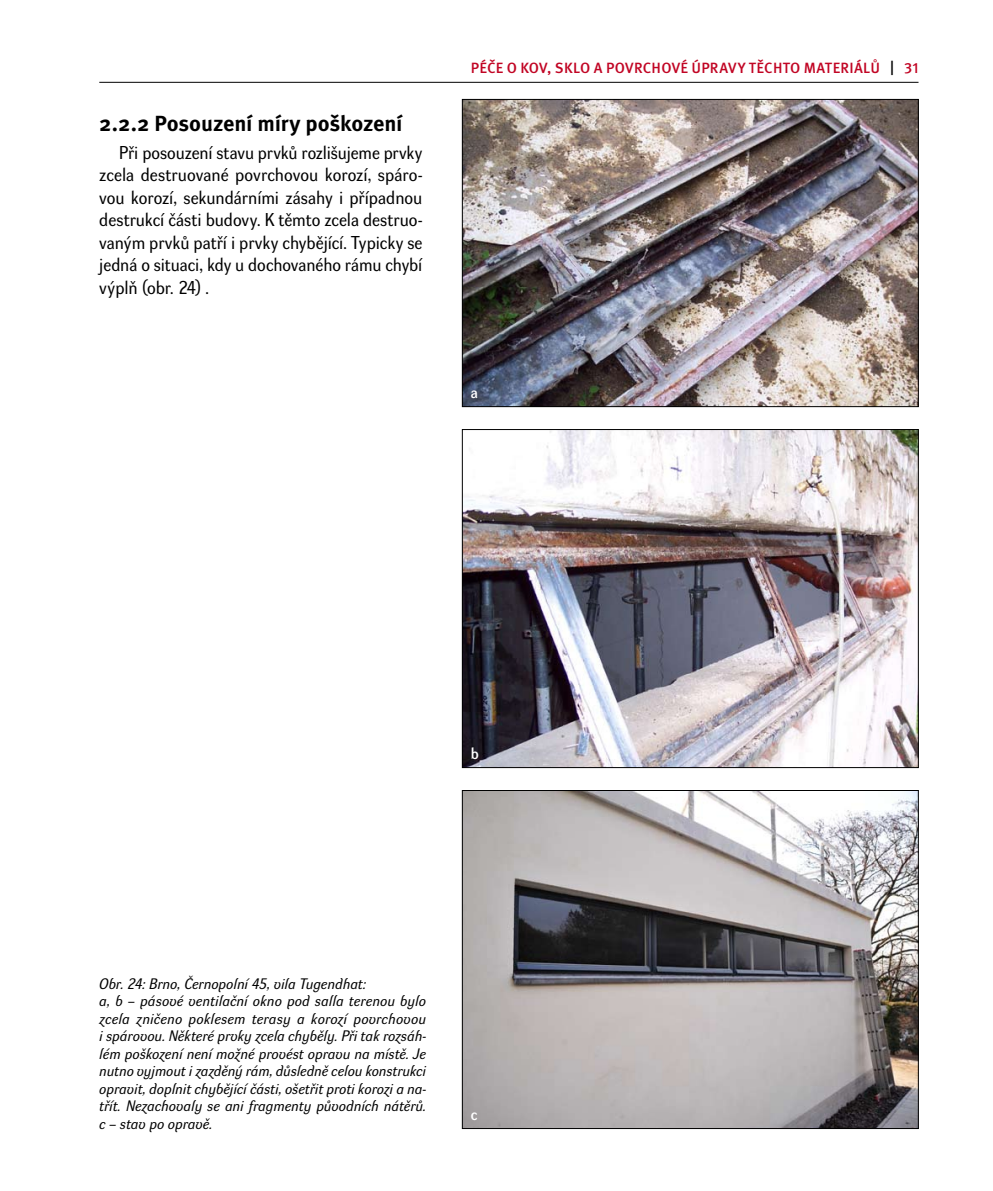
<style>
.page{position:relative;width:993px;height:1191px;background:#fff}
.page>*{position:absolute;margin:0;border:0;box-sizing:border-box;transform-origin:0 0}
.t1{font:700 21.88px "Meta Pro";letter-spacing:-.01em;color:#000}
.t2{font:18.2px/22.6px "Dyna Grotesk R";color:#000;text-align:justify}
.t3{font:15.75px "Dyna Grotesk D";color:#fff}
.t4{font:italic 14.88px/17.5px "Dyna Grotesk R";letter-spacing:.01em;color:#000}
.t5{font:500 14.88px "Meta Pro";letter-spacing:.015em;color:#c10524}
.s1{color:#000}
</style>
<div class="page">
<hr style="left:99px;top:82px;width:819px;height:1px;background:#000">
<img style="left:464px;top:431px;width:452px;height:334px">
<div style="left:462px;top:429px;width:456px;height:338px;border:1px solid #000"></div>
<img style="left:464px;top:101px;width:452px;height:304px">
<div style="left:462px;top:99px;width:456px;height:308px;border:1px solid #000"></div>
<img style="left:464px;top:792px;width:452px;height:334px">
<div style="left:462px;top:790px;width:456px;height:338px;border:1px solid #000"></div>
<h1 class="t1" style="left:99px;top:109px;width:304px">2.2.2 Posouzení míry poškození</h1>
<p class="t2" style="left:99px;top:142px;width:324px;text-indent:20px">Při posouzení stavu prvků rozlišujeme prvky zcela destruované povrchovou korozí, spáro‑ vou korozí, sekundárními zásahy i případnou destrukcí části budovy. K těmto zcela destruo‑ vaným prvků patří i prvky chybějící. Typicky se jedná o situaci, kdy u dochovaného rámu chybí výplň (obr. 24) .</p>
<p class="t5" style="left:470px;top:59px;width:449px">PÉČE O KOV, SKLO A POVRCHOVÉ ÚPRAVY TĚCHTO MATERIÁLŮ <span class="s1">|</span> 31</p>
<p class="t3" style="left:470px;top:383px;width:9px">a</p>
<p class="t3" style="left:470px;top:744px;width:10px">b</p>
<p class="t4" style="left:99px;top:975px;width:328px">Obr. 24: Brno, Černopolní 45, vila Tugendhat:<br>a, b – pásové ventilační okno pod salla terenou bylo zcela zničeno poklesem terasy a korozí povrchovou i spárovou. Některé prvky zcela chyběly. Při tak rozsáh‑ lém poškození není možné provést opravu na místě. Je nutno vyjmout i zazděný rám, důsledně celou konstrukci opravit, doplnit chybějící části, ošetřit proti korozi a na‑ třít. Nezachovaly se ani fragmenty původních nátěrů. c – stav po opravě.</p>
<p class="t3" style="left:470px;top:1105px;width:8px">c</p>
</div>
